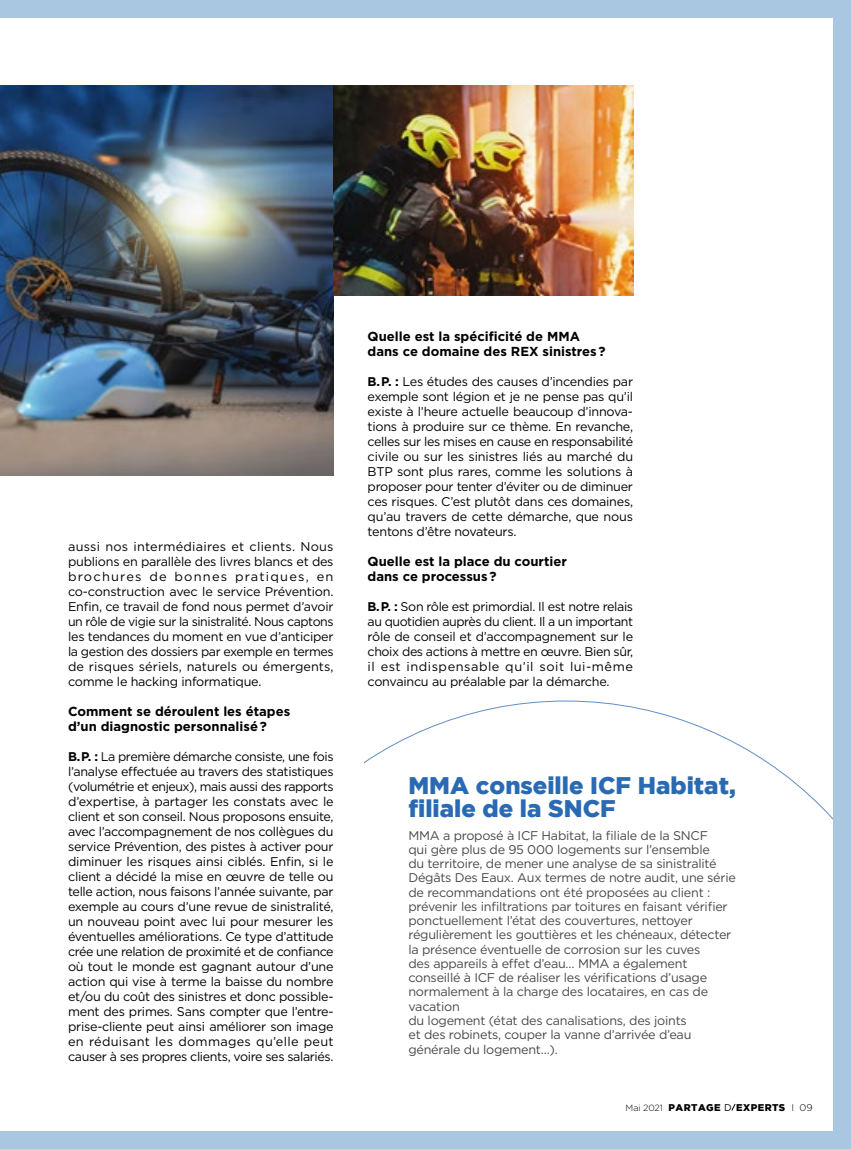
<style>
.page{position:relative;width:851px;height:1149px;background:#fff}
.page>*{position:absolute;margin:0;border:0;box-sizing:border-box;transform-origin:0 0}
.t1{font:900 24px/22.5px "Gotham";color:#2a6ab2}
.t2{font:700 13.05px/15px "Gotham";color:#000}
.t3{font:12.6px/15px "Gotham";letter-spacing:-.02em;color:#000;text-align:justify}
.t4{font:12.6px/14.2px "Gotham";letter-spacing:-.02em;color:#474949}
.t5{font:900 9.75px "Gotham";letter-spacing:.045em;color:#000}
.s1{font-weight:700}
.s2{font-weight:300;font-size:9px}
.s3{font-weight:400}
.s4{font-weight:300}
</style>
<div class="page">
<img style="left:0;top:85px;width:333px;height:390px">
<img style="left:333px;top:85px;width:300px;height:210px">
<svg style="left:731px;top:1103px;width:5px;height:8px"></svg>
<div style="left:0;top:0;width:850px;height:17px;background:#a9c7e1"></div>
<div style="left:0;top:1131px;width:850px;height:17px;background:#a9c7e1"></div>
<div style="left:833px;top:0;width:17px;height:1148px;background:#a9c7e1"></div>
<p class="t3" style="left:68px;top:538px;width:267px">aussi nos intermédiaires et clients. Nous publions en parallèle des livres blancs et des brochures de bonnes pratiques, en co-construction avec le service Prévention.<br>Enfin, ce travail de fond nous permet d’avoir un rôle de vigie sur la sinistralité. Nous captons les tendances du moment en vue d’anticiper la gestion des dossiers par exemple en termes de risques sériels, naturels ou émergents, comme le hacking informatique.</p>
<p class="t2" style="left:68px;top:703px;width:224px">Comment se déroulent les étapes d’un diagnostic personnalisé ?</p>
<p class="t3" style="left:68px;top:748px;width:267px"><span class="s1">B. P. :</span> La première démarche consiste, une fois l’analyse effectuée au travers des statistiques (volumétrie et enjeux), mais aussi des rapports d’expertise, à partager les constats avec le client et son conseil. Nous proposons ensuite, avec l’accompagnement de nos collègues du service Prévention, des pistes à activer pour diminuer les risques ainsi ciblés. Enfin, si le client a décidé la mise en œuvre de telle ou telle action, nous faisons l’année suivante, par exemple au cours d’une revue de sinistralité, un nouveau point avec lui pour mesurer les éventuelles améliorations. Ce type d’attitude crée une relation de proximité et de confiance où tout le monde est gagnant autour d’une action qui vise à terme la baisse du nombre et/ou du coût des sinistres et donc possible&shy;ment des primes. Sans compter que l’entre&shy;prise-cliente peut ainsi améliorer son image en réduisant les dommages qu’elle peut causer à ses propres clients, voire ses salariés.</p>
<p class="t2" style="left:367px;top:328px;width:239px">Quelle est la spécificité de MMA dans ce domaine des REX sinistres ?</p>
<p class="t3" style="left:367px;top:373px;width:267px"><span class="s1">B. P. :</span> Les études des causes d’incendies par exemple sont légion et je ne pense pas qu’il existe à l’heure actuelle beaucoup d’innova&shy;tions à produire sur ce thème. En revanche, celles sur les mises en cause en responsabilité civile ou sur les sinistres liés au marché du BTP sont plus rares, comme les solutions à proposer pour tenter d’éviter ou de diminuer ces risques. C’est plutôt dans ces domaines, qu’au travers de cette démarche, que nous tentons d’être novateurs.</p>
<p class="t2" style="left:367px;top:553px;width:201px">Quelle est la place du courtier dans ce processus ?</p>
<p class="t3" style="left:367px;top:598px;width:267px"><span class="s1">B. P. :</span> Son rôle est primordial. Il est notre relais au quotidien auprès du client. Il a un important rôle de conseil et d’accompagnement sur le choix des actions à mettre en œuvre. Bien sûr, il est indispensable qu’il soit lui-même convaincu au préalable par la démarche.</p>
<h1 class="t1" style="left:408px;top:773px;width:329px">MMA conseille ICF Habitat, filiale de la SNCF</h1>
<p class="t4" style="left:408px;top:827px;width:329px">MMA a proposé à ICF Habitat, la filiale de la SNCF<br>qui gère plus de 95 000 logements sur l’ensemble<br>du territoire, de mener une analyse de sa sinistralité Dégâts Des Eaux. Aux termes de notre audit, une série de recommandations ont été proposées au client : prévenir les infiltrations par toitures en faisant vérifier ponctuellement l’état des couvertures, nettoyer régulièrement les gouttières et les chéneaux, détecter la présence éventuelle de corrosion sur les cuves<br>des appareils à effet d’eau… MMA a également conseillé à ICF de réaliser les vérifications d’usage normalement à la charge des locataires, en cas de vacation<br>du logement (état des canalisations, des joints<br>et des robinets, couper la vanne d’arrivée d’eau générale du logement…).</p>
<p class="t5" style="left:625px;top:1101px;width:188px"><span class="s2">Mai 2021</span> PARTAGE <span class="s3">D</span> EXPERTS <span class="s4">I 09</span></p>
</div>
